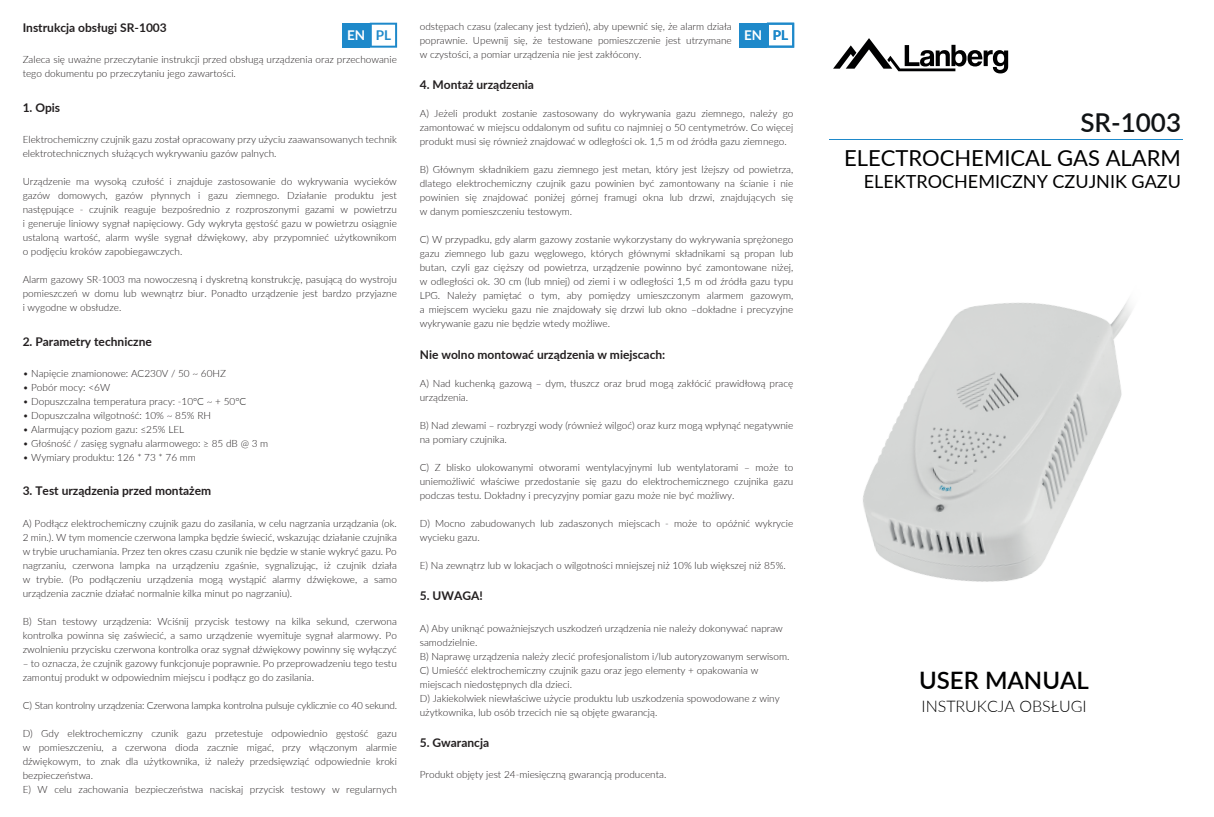
<style>
.page{position:relative;width:1214px;height:817px;background:#fff}
.page>*{position:absolute;margin:0;border:0;box-sizing:border-box;transform-origin:0 0}
.t1{font:600 26px "Lato";color:#101315}
.t2{font:600 24px "Lato";color:#000001}
.t3{font:22px "Lato";color:#000001}
.t4{font:18px "Lato";color:#000001}
.t5{font:300 16px "Lato";color:#000001}
.t6{font:700 13.4px "Lato";color:#fff}
.t7{font:700 12px "Lato";color:#231f20}
.t8{font:300 10px/14px "Lato";color:#231f20;text-align:justify}
.s1{color:#0e0e0e}
.s2{color:#1e89ca}
</style>
<div class="page">
<svg style="left:833px;top:38px;width:175px;height:35px"></svg>
<hr style="left:829px;top:139px;width:353px;height:1px;background:#1e89ca">
<img style="left:863px;top:299px;width:269px;height:283px">
<div style="left:342px;top:23px;width:28px;height:25px;background:#1e89ca"></div>
<svg style="left:370px;top:25px;width:25px;height:23px"></svg>
<div style="left:739px;top:23px;width:27px;height:25px;background:#1e89ca"></div>
<svg style="left:766px;top:25px;width:26px;height:23px"></svg>
<p class="t8" style="left:420px;top:19px;width:313px">odstępach czasu (zalecany jest tydzień), aby upewnić się, że alarm działa poprawnie. Upewnij się, że testowane pomieszczenie jest utrzymane w czystości, a pomiar urządzenia nie jest zakłócony.</p>
<p class="t7" style="left:420px;top:76px;width:116px">4. Montaż urządzenia</p>
<p class="t8" style="left:420px;top:106px;width:375px">A) Jeżeli produkt zostanie zastosowany do wykrywania gazu ziemnego, należy go zamontować w miejscu oddalonym od sufitu co najmniej o 50 centymetrów. Co więcej produkt musi się również znajdować w odległości ok. 1,5 m od źródła gazu ziemnego.</p>
<p class="t8" style="left:420px;top:162px;width:375px">B) Głównym składnikiem gazu ziemnego jest metan, który jest lżejszy od powietrza, dlatego elektrochemiczny czujnik gazu powinien być zamontowany na ścianie i nie powinien się znajdować poniżej górnej framugi okna lub drzwi, znajdujących się w danym pomieszczeniu testowym.</p>
<p class="t8" style="left:420px;top:232px;width:375px">C) W przypadku, gdy alarm gazowy zostanie wykorzystany do wykrywania sprężonego gazu ziemnego lub gazu węglowego, których głównymi składnikami są propan lub butan, czyli gaz cięższy od powietrza, urządzenie powinno być zamontowane niżej, w odległości ok. 30 cm (lub mniej) od ziemi i w odległości 1,5 m od źródła gazu typu LPG. Należy pamiętać o tym, aby pomiędzy umieszczonym alarmem gazowym, a miejscem wycieku gazu nie znajdowały się drzwi lub okno –dokładne i precyzyjne wykrywanie gazu nie będzie wtedy możliwe.</p>
<p class="t7" style="left:420px;top:345px;width:247px">Nie wolno montować urządzenia w miejscach:</p>
<p class="t8" style="left:420px;top:376px;width:375px">A) Nad kuchenką gazową – dym, tłuszcz oraz brud mogą zakłócić prawidłową pracę urządzenia.</p>
<p class="t8" style="left:420px;top:418px;width:375px">B) Nad zlewami – rozbryzgi wody (również wilgoć) oraz kurz mogą wpłynąć negatywnie na pomiary czujnika.</p>
<p class="t8" style="left:420px;top:460px;width:375px">C) Z blisko ulokowanymi otworami wentylacyjnymi lub wentylatorami – może to uniemożliwić właściwe przedostanie się gazu do elektrochemicznego czujnika gazu podczas testu. Dokładny i precyzyjny pomiar gazu może nie być możliwy.</p>
<p class="t8" style="left:420px;top:516px;width:375px">D) Mocno zabudowanych lub zadaszonych miejscach - może to opóźnić wykrycie wycieku gazu.</p>
<p class="t8" style="left:420px;top:558px;width:367px">E) Na zewnątrz lub w lokacjach o wilgotności mniejszej niż 10% lub większej niż 85%.</p>
<p class="t7" style="left:420px;top:587px;width:64px">5. UWAGA!</p>
<p class="t8" style="left:420px;top:620px;width:371px;text-align:left">A) Aby uniknąć poważniejszych uszkodzeń urządzenia nie należy dokonywać napraw samodzielnie.<br>B) Naprawę urządzenia należy zlecić profesjonalistom i/lub autoryzowanym serwisom.<br>C) Umieśćć elektrochemiczny czujnik gazu oraz jego elementy + opakowania w miejscach niedostępnych dla dzieci.<br>D) Jakiekolwiek niewłaściwe użycie produktu lub uszkodzenia spowodowane z winy użytkownika, lub osób trzecich nie są objęte gwarancją.</p>
<p class="t7" style="left:420px;top:733px;width:71px">5. Gwarancja</p>
<p class="t8" style="left:420px;top:767px;width:248px">Produkt objęty jest 24-miesięczną gwarancją producenta.</p>
<p class="t7" style="left:23px;top:18px;width:146px">Instrukcja obsługi SR-1003</p>
<p class="t8" style="left:23px;top:52px;width:375px">Zaleca się uważne przeczytanie instrukcji przed obsługą urządzenia oraz przechowanie tego dokumentu po przeczytaniu jego zawartości.</p>
<p class="t7" style="left:23px;top:98px;width:39px">1. Opis</p>
<p class="t8" style="left:23px;top:132px;width:375px">Elektrochemiczny czujnik gazu został opracowany przy użyciu zaawansowanych technik elektrotechnicznych służących wykrywaniu gazów palnych.</p>
<p class="t8" style="left:23px;top:174px;width:376px">Urządzenie ma wysoką czułość i znajduje zastosowanie do wykrywania wycieków gazów domowych, gazów płynnych i gazu ziemnego. Działanie produktu jest następujące - czujnik reaguje bezpośrednio z rozproszonymi gazami w powietrzu i generuje liniowy sygnał napięciowy. Gdy wykryta gęstość gazu w powietrzu osiągnie ustaloną wartość, alarm wyśle sygnał dźwiękowy, aby przypomnieć użytkownikom o podjęciu kroków zapobiegawczych.</p>
<p class="t8" style="left:23px;top:272px;width:376px">Alarm gazowy SR-1003 ma nowoczesną i dyskretną konstrukcję, pasującą do wystroju pomieszczeń w domu lub wewnątrz biur. Ponadto urządzenie jest bardzo przyjazne i wygodne w obsłudze.</p>
<p class="t7" style="left:23px;top:332px;width:131px">2. Parametry techniczne</p>
<p class="t8" style="left:23px;top:366px;width:205px">• Napięcie znamionowe: AC230V / 50 ~ 60HZ</p>
<p class="t8" style="left:23px;top:380px;width:89px">• Pobór mocy: &lt;6W</p>
<p class="t8" style="left:23px;top:394px;width:225px">• Dopuszczalna temperatura pracy: -10<span class="s1">°C</span> ~ + 50<span class="s1">°C</span></p>
<p class="t8" style="left:23px;top:408px;width:190px">• Dopuszczalna wilgotność: 10% ~ 85% RH</p>
<p class="t8" style="left:23px;top:422px;width:163px">• Alarmujący poziom gazu: ≤25% LEL</p>
<p class="t8" style="left:23px;top:436px;width:247px">• Głośność / zasięg sygnału alarmowego: ≥ 85 dB @ 3 m</p>
<p class="t8" style="left:23px;top:450px;width:175px">• Wymiary produktu: 126 * 73 * 76 mm</p>
<p class="t7" style="left:23px;top:482px;width:190px">3. Test urządzenia przed montażem</p>
<p class="t8" style="left:23px;top:515px;width:376px">A) Podłącz elektrochemiczny czujnik gazu do zasilania, w celu nagrzania urządzania (ok.<br>2 min.). W tym momencie czerwona lampka będzie świecić, wskazując działanie czujnika w trybie uruchamiania. Przez ten okres czasu czunik nie będzie w stanie wykryć gazu. Po nagrzaniu, czerwona lampka na urządzeniu zgaśnie, sygnalizując, iż czujnik działa w trybie. (Po podłączeniu urządzenia mogą wystąpić alarmy dźwiękowe, a samo urządzenia zacznie działać normalnie kilka minut po nagrzaniu).</p>
<p class="t8" style="left:23px;top:613px;width:376px">B) Stan testowy urządzenia: Wciśnij przycisk testowy na kilka sekund, czerwona kontrolka powinna się zaświecić, a samo urządzenie wyemituje sygnał alarmowy. Po zwolnieniu przycisku czerwona kontrolka oraz sygnał dźwiękowy powinny się wyłączyć</p>
<p class="t8" style="left:23px;top:655px;width:375px">– to oznacza, że czujnik gazowy funkcjonuje poprawnie. Po przeprowadzeniu tego testu zamontuj produkt w odpowiednim miejscu i podłącz go do zasilania.</p>
<p class="t8" style="left:23px;top:697px;width:376px">C) Stan kontrolny urządzenia: Czerwona lampka kontrolna pulsuje cyklicznie co 40 sekund.</p>
<p class="t8" style="left:23px;top:725px;width:376px;text-align:left">D) Gdy elektrochemiczny czunik gazu przetestuje odpowiednio gęstość gazu w pomieszczeniu, a czerwona dioda zacznie migać, przy włączonym alarmie dźwiękowym, to znak dla użytkownika, iż należy przedsięwziąć odpowiednie kroki bezpieczeństwa.<br>E) W celu zachowania bezpieczeństwa naciskaj przycisk testowy w regularnych</p>
<h3 class="t6" style="left:347px;top:25px;width:45px">EN <span class="s2">PL</span></h3>
<h3 class="t6" style="left:744px;top:25px;width:45px">EN <span class="s2">PL</span></h3>
<h1 class="t1" style="left:1080px;top:103px;width:102px">SR-1003</h1>
<h3 class="t3" style="left:844px;top:142px;width:338px">ELECTROCHEMICAL GAS ALARM</h3>
<h3 class="t4" style="left:863px;top:169px;width:318px">ELEKTROCHEMICZNY CZUJNIK GAZU</h3>
<h2 class="t2" style="left:919px;top:662px;width:171px">USER MANUAL</h2>
<h3 class="t5" style="left:921px;top:694px;width:167px">INSTRUKCJA OBSŁUGI</h3>
</div>
